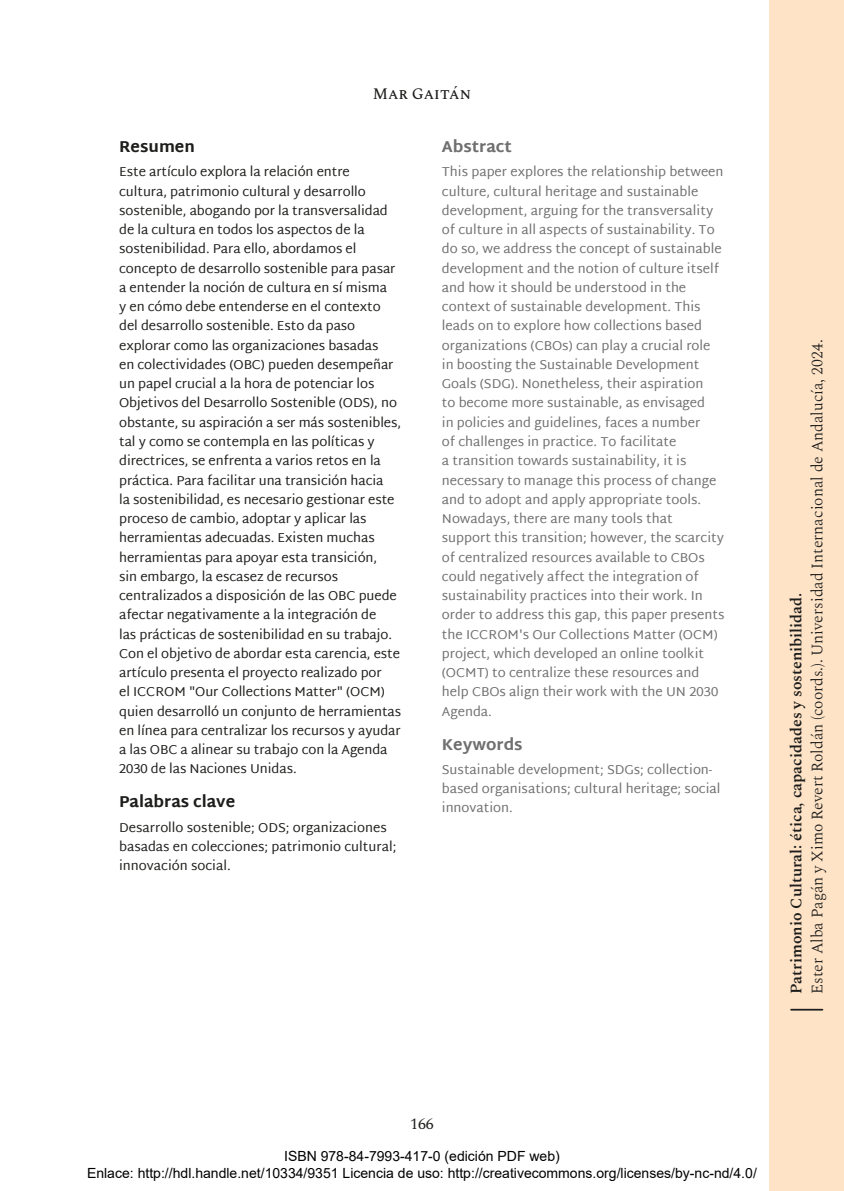
<style>
.page{position:relative;width:844px;height:1191px;background:#fff}
.page>*{position:absolute;margin:0;border:0;box-sizing:border-box;transform-origin:0 0}
.t1{font:300 15.75px "Spectral";color:#1d1d1b}
.t2{font:600 15.75px "Spectral";color:#1d1d1b}
.t3{font:800 15.75px "Martel Sans";color:#1d1d1b}
.t4{font:800 15.75px "Martel Sans";color:#706f6f}
.t5{font:500 15.75px "Spectral";color:#1d1d1b}
.t6{font:15.75px "Spectral";color:#1d1d1b}
.t7{font:14px/16.8px "Arial";color:#000;text-align:center}
.t8{font:13.12px/19.2px "Martel Sans";letter-spacing:-.005em;color:#1d1d1b}
.t9{font:13.12px/19.2px "Martel Sans";color:#706f6f}
</style>
<div class="page">
<div style="left:769px;top:0;width:74px;height:1191px;background:#fee3c7"></div>
<hr style="left:790px;top:1008px;width:32px;height:2px;background:#1d1d1b">
<p class="t5" style="left:373px;top:83px;width:100px">Mar Gaitán</p>
<p class="t3" style="left:119px;top:137px;width:77px">Resumen</p>
<p class="t8" style="left:119px;top:162px;width:283px">Este artículo explora la relación entre<br>cultura, patrimonio cultural y desarrollo sostenible, abogando por la transversalidad de la cultura en todos los aspectos de la sostenibilidad. Para ello, abordamos el concepto de desarrollo sostenible para pasar a entender la noción de cultura en sí misma<br>y en cómo debe entenderse en el contexto del desarrollo sostenible. Esto da paso explorar como las organizaciones basadas<br>en colectividades (OBC) pueden desempeñar un papel crucial a la hora de potenciar los Objetivos del Desarrollo Sostenible (ODS), no obstante, su aspiración a ser más sostenibles, tal y como se contempla en las políticas y directrices, se enfrenta a varios retos en la práctica. Para facilitar una transición hacia<br>la sostenibilidad, es necesario gestionar este proceso de cambio, adoptar y aplicar las herramientas adecuadas. Existen muchas herramientas para apoyar esta transición,<br>sin embargo, la escasez de recursos centralizados a disposición de las OBC puede afectar negativamente a la integración de<br>las prácticas de sostenibilidad en su trabajo.<br>Con el objetivo de abordar esta carencia, este artículo presenta el proyecto realizado por<br>el ICCROM "Our Collections Matter" (OCM) quien desarrolló un conjunto de herramientas en línea para centralizar los recursos y ayudar a las OBC a alinear su trabajo con la Agenda 2030 de las Naciones Unidas.</p>
<p class="t3" style="left:119px;top:792px;width:117px">Palabras clave</p>
<p class="t8" style="left:119px;top:817px;width:279px">Desarrollo sostenible; ODS; organizaciones basadas en colecciones; patrimonio cultural; innovación social.</p>
<p class="t4" style="left:441px;top:137px;width:71px">Abstract</p>
<p class="t9" style="left:441px;top:162px;width:284px">This paper explores the relationship between culture, cultural heritage and sustainable development, arguing for the transversality of culture in all aspects of sustainability. To do so, we address the concept of sustainable development and the notion of culture itself and how it should be understood in the context of sustainable development. This leads on to explore how collections based organizations (CBOs) can play a crucial role in boosting the Sustainable Development Goals (SDG). Nonetheless, their aspiration<br>to become more sustainable, as envisaged<br>in policies and guidelines, faces a number<br>of challenges in practice. To facilitate<br>a transition towards sustainability, it is necessary to manage this process of change and to adopt and apply appropriate tools.<br>Nowadays, there are many tools that support this transition; however, the scarcity of centralized resources available to CBOs could negatively affect the integration of sustainability practices into their work. In order to address this gap, this paper presents the ICCROM's Our Collections Matter (OCM) project, which developed an online toolkit (OCMT) to centralize these resources and help CBOs align their work with the UN 2030<br>Agenda.</p>
<p class="t4" style="left:441px;top:735px;width:82px">Keywords</p>
<p class="t9" style="left:441px;top:759px;width:280px">Sustainable development; SDGs; collection&shy;based organisations; cultural heritage; social innovation.</p>
<p class="t1" style="left:805px;top:994px;width:656px;rotate:-90deg">Ester Alba Pagán y Ximo Revert Roldán (coords.). Universidad Internacional de Andalucía, 2024.</p>
<p class="t2" style="left:784px;top:994px;width:403px;rotate:-90deg">Patrimonio Cultural: ética, capacidades y sostenibilidad.</p>
<p class="t6" style="left:410px;top:1112px;width:25px">166</p>
<p class="t7" style="left:87px;top:1147px;width:671px">ISBN 978-84-7993-417-0 (edición PDF web)<br>Enlace: http://hdl.handle.net/10334/9351 Licencia de uso: http://creativecommons.org/licenses/by-nc-nd/4.0/</p>
</div>
